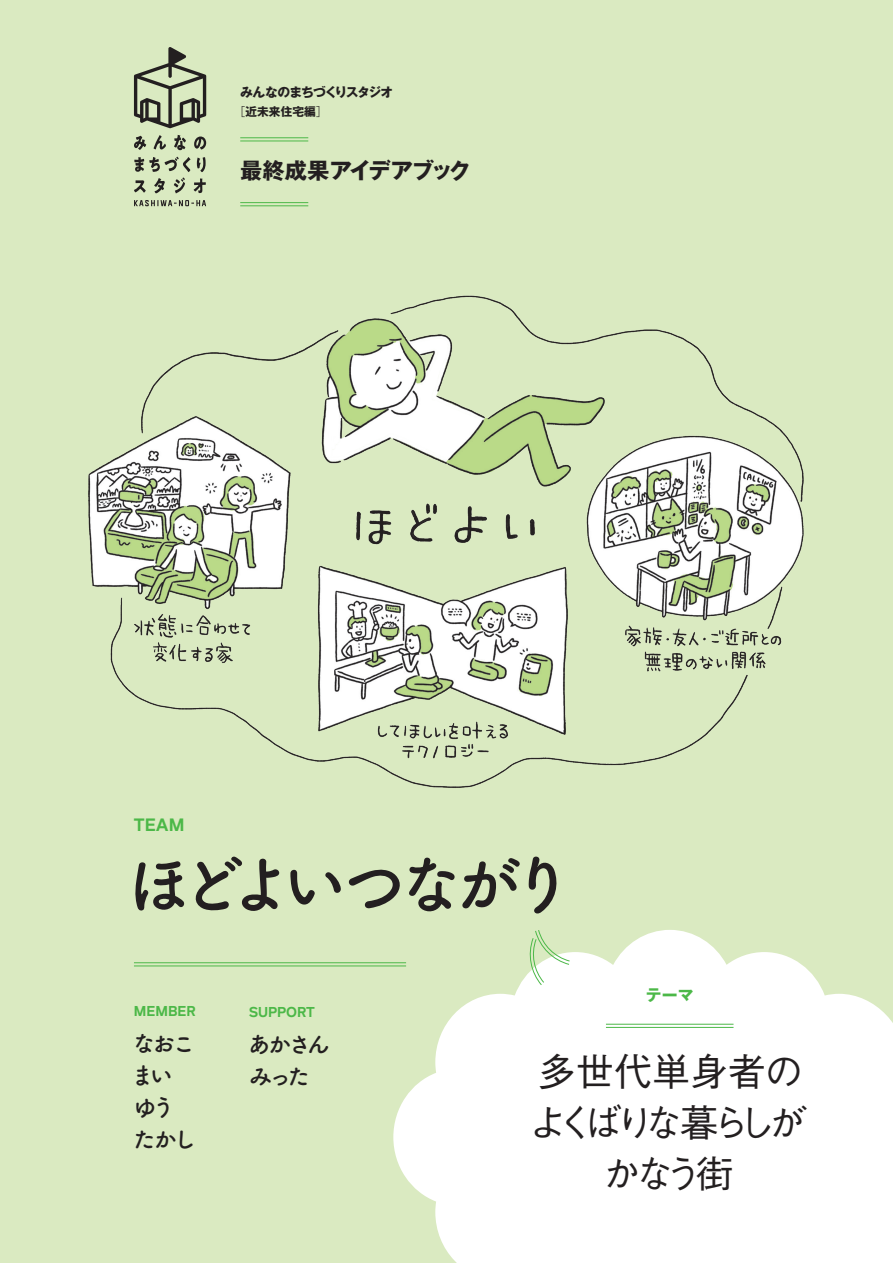
<style>
.page{position:relative;width:893px;height:1263px;background:#daeac1}
.page>*{position:absolute;margin:0;border:0;box-sizing:border-box;transform-origin:0 0}
.t1{font:700 65.85px "Tsuku A Rd Gothic";letter-spacing:-.18em;color:#231f20}
.t2{font:500 38.25px/51px "Gothic BBB Pro";letter-spacing:-.16em;color:#231f20;text-align:center}
.t3{font:700 23.4px/32px "Tsuku A Rd Gothic";letter-spacing:-.16em;color:#231f20}
.t4{font:700 22.35px "Gothic MB101 Pro";letter-spacing:-.03em;color:#231f20}
.t5{font:600 17.4px "Infra";color:#4cb848}
.t6{font:700 15.9px "Gothic MB101 Pro";color:#4cb848}
.t7{font:600 13.95px "Infra";color:#4cb848}
.t8{font:700 12.75px "Gothic MB101 Pro";letter-spacing:-.075em;color:#231f20}
.t9{font:700 11.7px "Gothic MB101 Pro";color:#231f20}
.s1{font-weight:300}
</style>
<div class="page">
<svg style="left:393px;top:930px;width:500px;height:333px;fill:#fff"></svg>
<img style="left:88px;top:295px;width:716px;height:493px">
<hr style="left:606px;top:1024px;width:127px;height:1px;background:#4cb848">
<hr style="left:606px;top:1027px;width:127px;height:1px;background:#4cb848">
<hr style="left:240px;top:137px;width:68px;height:1px;background:#4cb848">
<hr style="left:240px;top:141px;width:68px;height:1px;background:#4cb848">
<hr style="left:240px;top:202px;width:68px;height:1px;background:#4cb848">
<hr style="left:240px;top:205px;width:68px;height:1px;background:#4cb848">
<svg style="left:134px;top:136px;width:12px;height:14px"></svg>
<svg style="left:154px;top:135px;width:12px;height:14px"></svg>
<svg style="left:174px;top:135px;width:12px;height:15px"></svg>
<svg style="left:194px;top:137px;width:12px;height:12px"></svg>
<svg style="left:134px;top:157px;width:72px;height:37px"></svg>
<svg style="left:134px;top:200px;width:72px;height:6px"></svg>
<svg style="left:134px;top:47px;width:72px;height:81px"></svg>
<hr style="left:134px;top:962px;width:272px;height:1px;background:#4cb848">
<hr style="left:134px;top:965px;width:272px;height:1px;background:#4cb848">
<svg style="left:527px;top:930px;width:44px;height:56px"></svg>
<p class="t8" style="left:240px;top:81px;width:154px">みんなのまちづくりスタジオ</p>
<p class="t9" style="left:234px;top:101px;width:95px"><span class="s1">［</span>近未来住宅編<span class="s1">］</span></p>
<p class="t4" style="left:240px;top:152px;width:232px">最終成果アイデアブック</p>
<p class="t5" style="left:134px;top:812px;width:52px">TEAM</p>
<h1 class="t1" style="left:125px;top:833px;width:451px">ほどよいつながり</h1>
<p class="t6" style="left:646px;top:981px;width:49px">テーマ</p>
<p class="t7" style="left:134px;top:1001px;width:63px">MEMBER</p>
<p class="t3" style="left:131px;top:1025px;width:67px">なおこまいゆうたかし</p>
<p class="t7" style="left:249px;top:1002px;width:68px">SUPPORT</p>
<p class="t3" style="left:247px;top:1027px;width:84px">あかさんみった</p>
<p class="t2" style="left:529px;top:1041px;width:280px">多世代単身者のよくばりな暮らしがかなう街</p>
</div>
